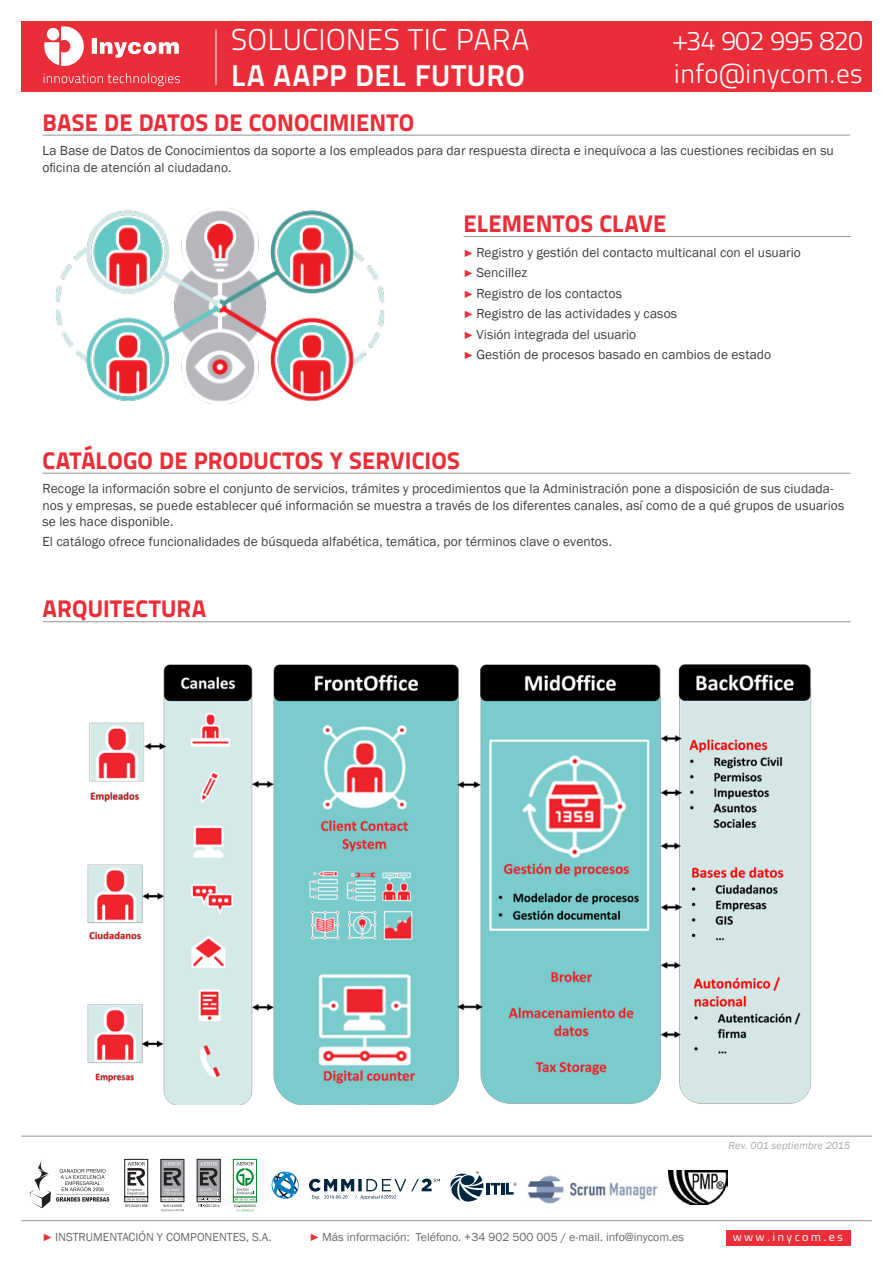
<style>
.page{position:relative;width:893px;height:1263px;background:#fff}
.page>*{position:absolute;margin:0;border:0;box-sizing:border-box;transform-origin:0 0}
.t1{font:300 30px "Titillium Text 22 L";letter-spacing:.01em;color:#fff}
.t2{font:700 30px "Titillium Text 22 L";letter-spacing:.01em;color:#fff}
.t3{font:300 27px "Titillium Text 22 L";color:#fff}
.TITULO_ROJO_SUBRAYAD{font:800 24px "Titillium Text 22 L";letter-spacing:.005em;color:#ea2e39}
.VIÑETAS_1er_NIVEL_RO{font:13.5px/16.2px "Franklin Gothic";letter-spacing:.005em;color:#3e3e3f}
.t4{font:12px "Franklin Gothic";color:#69696c}
.t5{font:12px "Titillium Text 22 L";letter-spacing:.19em;color:#fff}
.viñetas_con_triangul{font:italic 10.5px "Franklin Gothic";letter-spacing:.015em;color:#a8a9ad}
.s1{font-size:10.5px;color:#ea2e39}
.s2{font-family:"Times New Roman";font-size:10.5px;color:#ea2e39}
</style>
<div class="page">
<div style="left:21px;top:21px;width:851px;height:70px;background:#ea2e39"></div>
<hr style="left:216px;top:29px;width:1px;height:56px;background:#fff">
<svg style="left:44px;top:26px;width:136px;height:60px"></svg>
<hr style="left:43px;top:135px;width:807px;height:1px;background:#939598">
<hr style="left:43px;top:473px;width:807px;height:1px;background:#939598">
<hr style="left:464px;top:236px;width:386px;height:1px;background:#939598">
<hr style="left:43px;top:621px;width:807px;height:1px;background:#939598">
<hr style="left:21px;top:1136px;width:851px;height:1px;background:#939598">
<hr style="left:21px;top:1220px;width:851px;height:1px;background:#939598">
<div style="left:726px;top:1230px;width:124px;height:16px;background:#ea2e39"></div>
<img style="left:528px;top:1173px;width:130px;height:31px">
<img style="left:668px;top:1170px;width:59px;height:35px">
<svg style="left:30px;top:1160px;width:79px;height:48px"></svg>
<div style="left:125px;top:1159px;width:23px;height:38px;border:1px solid #231f20"></div>
<div style="left:125px;top:1197px;width:23px;height:5px;border:1px solid #231f20"></div>
<svg style="left:125px;top:1162px;width:22px;height:45px"></svg>
<div style="left:161px;top:1159px;width:23px;height:38px;background:#a8a9ad"></div>
<div style="left:161px;top:1159px;width:23px;height:38px;border:1px solid #231f20"></div>
<svg style="left:161px;top:1162px;width:23px;height:49px"></svg>
<div style="left:233px;top:1159px;width:24px;height:38px;background:#fff;border:1px solid #008a29"></div>
<svg style="left:234px;top:1162px;width:22px;height:49px"></svg>
<div style="left:197px;top:1159px;width:23px;height:38px;background:#a8a9ad"></div>
<div style="left:197px;top:1159px;width:23px;height:38px;border:1px solid #231f20"></div>
<div style="left:197px;top:1197px;width:23px;height:5px;border:1px solid #231f20"></div>
<svg style="left:198px;top:1162px;width:22px;height:45px"></svg>
<img style="left:87px;top:664px;width:725px;height:441px">
<img style="left:55px;top:208px;width:330px;height:196px">
<svg style="left:271px;top:1171px;width:28px;height:28px"></svg>
<svg style="left:309px;top:1171px;width:208px;height:31px"></svg>
<p class="t1" style="left:231px;top:17px;width:300px">SOLUCIONES TIC PARA</p>
<p class="t2" style="left:231px;top:52px;width:295px">LA AAPP DEL FUTURO</p>
<p class="TITULO_ROJO_SUBRAYAD" style="left:43px;top:103px;width:373px">BASE DE DATOS DE CONOCIMIENTO</p>
<p class="VIÑETAS_1er_NIVEL_RO" style="left:43px;top:143px;width:793px">La Base de Datos de Conocimientos da soporte a los empleados para dar respuesta directa e inequívoca a las cuestiones recibidas en su oficina de atención al ciudadano.</p>
<p class="t3" style="left:674px;top:21px;width:190px">+34 902 995 820</p>
<p class="t3" style="left:674px;top:53px;width:190px">info@inycom.es</p>
<p class="TITULO_ROJO_SUBRAYAD" style="left:464px;top:205px;width:204px">ELEMENTOS CLAVE</p>
<p class="VIÑETAS_1er_NIVEL_RO" style="left:464px;top:244px;width:339px"><span class="s1">►</span> Registro y gestión del contacto multicanal con el usuario</p>
<p class="VIÑETAS_1er_NIVEL_RO" style="left:464px;top:265px;width:65px"><span class="s1">►</span> Sencillez</p>
<p class="VIÑETAS_1er_NIVEL_RO" style="left:464px;top:285px;width:160px"><span class="s1">►</span> Registro de los contactos</p>
<p class="VIÑETAS_1er_NIVEL_RO" style="left:464px;top:306px;width:215px"><span class="s1">►</span> Registro de las actividades y casos</p>
<p class="VIÑETAS_1er_NIVEL_RO" style="left:464px;top:326px;width:174px"><span class="s1">►</span> Visión integrada del usuario</p>
<p class="VIÑETAS_1er_NIVEL_RO" style="left:464px;top:347px;width:309px"><span class="s1">►</span> Gestión de procesos basado en cambios de estado</p>
<p class="TITULO_ROJO_SUBRAYAD" style="left:43px;top:441px;width:419px">CATÁLOGO DE PRODUCTOS Y SERVICIOS</p>
<p class="VIÑETAS_1er_NIVEL_RO" style="left:43px;top:481px;width:803px">Recoge la información sobre el conjunto de servicios, trámites y procedimientos que la Administración pone a disposición de sus ciudada&shy;nos y empresas, se puede establecer qué información se muestra a través de los diferentes canales, así como de a qué grupos de usuarios se les hace disponible.</p>
<p class="VIÑETAS_1er_NIVEL_RO" style="left:43px;top:534px;width:571px">El catálogo ofrece funcionalidades de búsqueda alfabética, temática, por términos clave o eventos.</p>
<p class="TITULO_ROJO_SUBRAYAD" style="left:43px;top:590px;width:165px">ARQUITECTURA</p>
<p class="viñetas_con_triangul" style="left:728px;top:1139px;width:123px">Rev. 001 septiembre 2015</p>
<p class="t4" style="left:43px;top:1230px;width:231px"><span class="s2">►</span> INSTRUMENTACIÓN Y COMPONENTES, S.A.</p>
<p class="t4" style="left:309px;top:1230px;width:376px"><span class="s1">►</span> Más información: Teléfono. +34 902 500 005 / e-mail. info@inycom.es</p>
<p class="t5" style="left:733px;top:1228px;width:112px">www.inycom.es</p>
</div>
